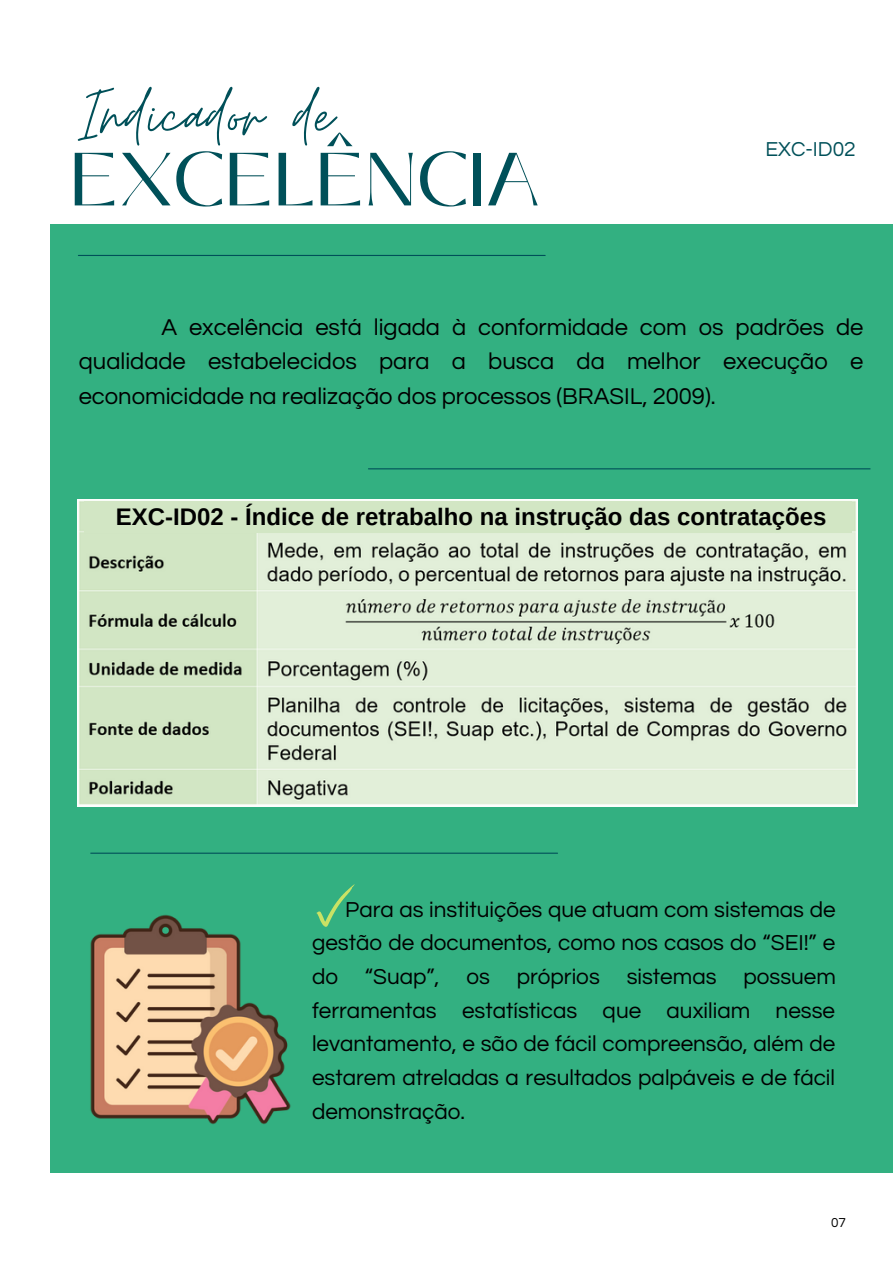
<style>
.page{position:relative;width:893px;height:1264px;background:#fff}
.page>*{position:absolute;margin:0;border:0;box-sizing:border-box;transform-origin:0 0}
.t1{font:78.75px "Moon Time";color:#005059}
.t2{font:75px "Black Mango";color:#005059}
.t3{font:700 24px "Arimo";color:#000}
.t4{font:23.7px/34.8px "Questrial";color:#000;text-align:justify}
.t5{font:22.5px/33.8px "Questrial";color:#000;text-align:justify}
.t6{font:21px "Questrial";color:#005059}
.t7{font:13.5px "Questrial";color:#000}
</style>
<div class="page">
<div style="left:50px;top:225px;width:842px;height:947px;background:#33b081"></div>
<hr style="left:368px;top:468px;width:502px;height:1px;background:#005059">
<hr style="left:78px;top:255px;width:467px;height:1px;background:#005059">
<hr style="left:91px;top:852px;width:466px;height:1px;background:#005059">
<img style="left:90px;top:914px;width:201px;height:210px">
<img style="left:78px;top:500px;width:779px;height:306px">
<svg style="left:316px;top:884px;width:39px;height:42px"></svg>
<div style="left:84px;top:502px;width:767px;height:30px;background:#d2e6c4"></div>
<h1 class="t1" style="left:78px;top:67px;width:257px">Indicador de</h1>
<h2 class="t2" style="left:70px;top:123px;width:471px">EXCELÊNCIA</h2>
<p class="t6" style="left:765px;top:139px;width:92px">EXC-ID02</p>
<p class="t4" style="left:79px;top:310px;width:786px;text-indent:83px">A excelência está ligada à conformidade com os padrões de qualidade estabelecidos para a busca da melhor execução e economicidade na realização dos processos (BRASIL, 2009).</p>
<p class="t3" style="left:116px;top:503px;width:712px">EXC-ID02 - Índice de retrabalho na instrução das contratações</p>
<p class="t5" style="left:312px;top:892px;width:525px;text-indent:33px">Para as instituições que atuam com sistemas de gestão de documentos, como nos casos do “SEI!” e do “Suap”, os próprios sistemas possuem ferramentas estatísticas que auxiliam nesse levantamento, e são de fácil compreensão, além de estarem atreladas a resultados palpáveis e de fácil demonstração.</p>
<p class="t7" style="left:831px;top:1215px;width:16px">07</p>
</div>
